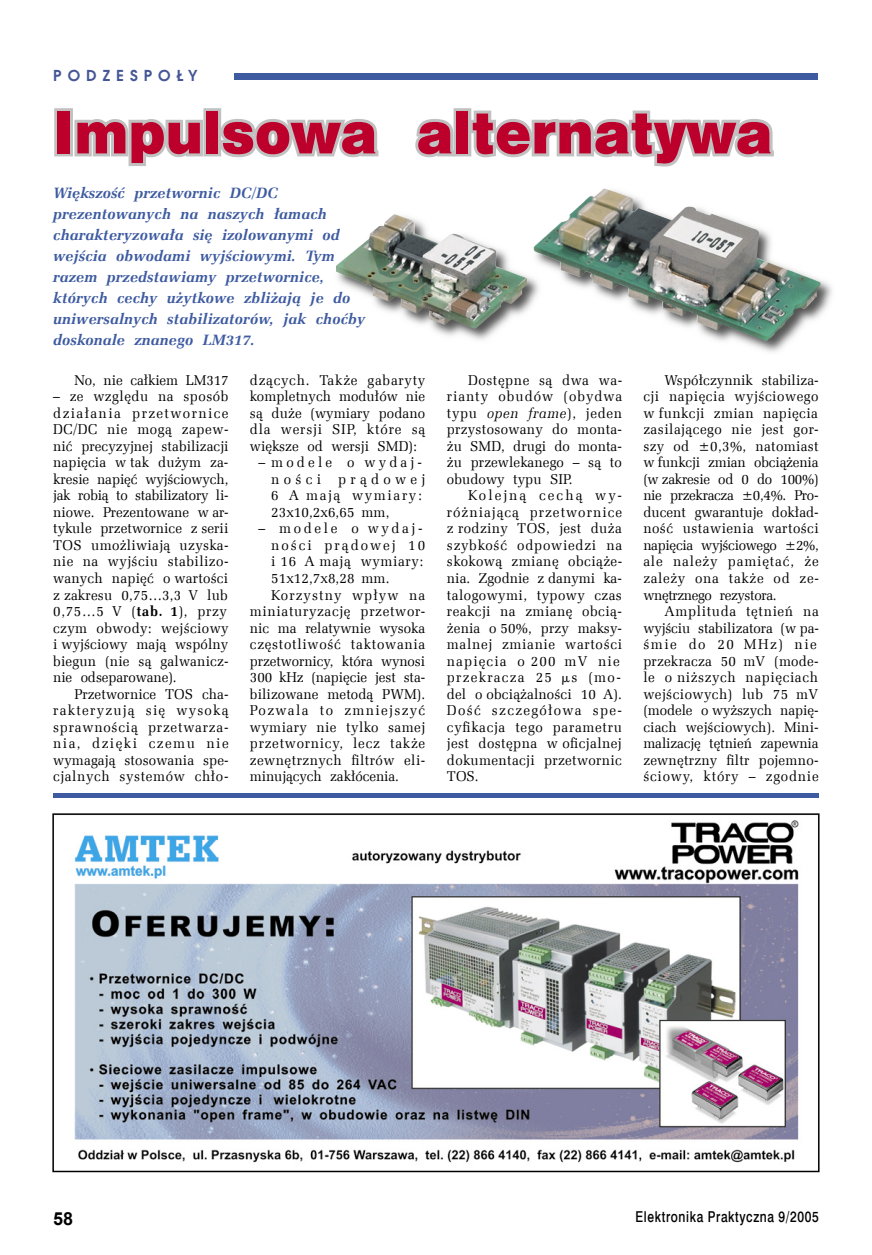
<style>
.page{position:relative;width:872px;height:1255px;background:#fff}
.page>*{position:absolute;margin:0;border:0;box-sizing:border-box;transform-origin:0 0}
.t1{font:54px "Swis 721 Blk 2 EU";letter-spacing:.005em;color:#bd002b}
.t2{font:700 18px "Arial";color:#000}
.t3{font:italic 700 15px/21px "Zapf Ellipt EU";letter-spacing:.005em;color:#3e5ba1}
.t4{font:15px "Swis 721 Md EU";letter-spacing:.05em;color:#000;scale:.8 1}
.t5{font:700 15px "Avalon";letter-spacing:.4em;color:#455696}
.t6{font:14.25px/16.5px "Zapf Ellipt EU";letter-spacing:.03em;color:#000;text-align:justify;scale:.96 1}
.t7{font:14.25px "Zapf Ellipt EU";letter-spacing:-.005em;color:#000;scale:.96 1}
.t8{font:14.25px/16.5px "Zapf Ellipt EU";letter-spacing:.23em;color:#000;scale:.96 1}
.t9{font:14.25px "Zapf Ellipt EU";letter-spacing:.05em;color:#000;scale:.96 1}
.t10{font:14.25px "Zapf Ellipt EU";letter-spacing:.055em;color:#000;scale:.96 1}
.t11{font:14.25px "Zapf Ellipt EU";color:#000;scale:.96 1}
.t12{font:14.25px "Zapf Ellipt EU";letter-spacing:.01em;color:#000;scale:.96 1}
.t13{font:14.25px "Zapf Ellipt EU";letter-spacing:.1em;color:#000;scale:.96 1}
.t14{font:14.25px "Zapf Ellipt EU";letter-spacing:.08em;color:#000;scale:.96 1}
.t15{font:14.25px "Zapf Ellipt EU";letter-spacing:.145em;color:#000;scale:.96 1}
.t16{font:14.25px "Zapf Ellipt EU";letter-spacing:.005em;color:#000;scale:.96 1}
.t17{font:14.25px "Zapf Ellipt EU";letter-spacing:.19em;color:#000;scale:.96 1}
.s1{font-style:italic}
.s2{font-family:"Math With Greek"}
.s3{font-weight:700}
</style>
<div class="page">
<div style="left:234px;top:73px;width:584px;height:7px;background:#3e5ba1"></div>
<hr style="left:53px;top:793px;width:766px;height:4px;background:#3e5ba1">
<svg style="left:52px;top:813px;width:767px;height:359px"></svg>
<div style="left:54px;top:108px;width:19px;height:48px;border:6px solid #c1c1c1"></div>
<svg style="left:71px;top:114px;width:135px;height:52px"></svg>
<div style="left:203px;top:108px;width:18px;height:48px;border:6px solid #c1c1c1"></div>
<svg style="left:216px;top:114px;width:163px;height:44px"></svg>
<svg style="left:415px;top:119px;width:44px;height:39px"></svg>
<div style="left:453px;top:108px;width:18px;height:48px;border:6px solid #c1c1c1"></div>
<svg style="left:467px;top:108px;width:307px;height:59px"></svg>
<img style="left:741px;top:280px;width:91px;height:72px">
<img style="left:336px;top:188px;width:484px;height:153px">
<p class="t5" style="left:53px;top:66px;width:146px">PODZESPOŁY</p>
<h1 class="t1" style="left:53px;top:96px;width:720px">Impulsowa alternatywa</h1>
<p class="t3" style="left:53px;top:183px;width:314px">Większość przetwornic DC/DC prezentowanych na naszych łamach charakteryzowała się izolowanymi od wejścia obwodami wyjściowymi. Tym razem przedstawiamy przetwornice, których cechy użytkowe zbliżają je do uniwersalnych stabilizatorów, jak choćby doskonale znanego LM317.</p>
<p class="t6" style="left:250px;top:372px;width:184px">dzących. Także gabaryty kompletnych modułów nie są duże (wymiary podano dla wersji SIP, które są większe od wersji SMD):</p>
<p class="t8" style="left:271px;top:454px;width:162px;text-indent:-13px">– modele o wydaj&shy;ności prądowej<br>6 A mają wymiary:<br>23x10,2x6,65 mm,</p>
<p class="t17" style="left:258px;top:520px;width:172px">– modele o wydaj-</p>
<p class="t15" style="left:271px;top:536px;width:162px">ności prądowej 10</p>
<p class="t6" style="left:271px;top:553px;width:160px">i 16 A mają wymiary:</p>
<p class="t16" style="left:271px;top:569px;width:125px">51x12,7x8,28 mm.</p>
<p class="t14" style="left:271px;top:586px;width:162px">Korzystny wpływ na</p>
<p class="t9" style="left:250px;top:602px;width:184px">miniaturyzację przetwor-</p>
<p class="t11" style="left:250px;top:619px;width:184px">nic ma relatywnie wysoka</p>
<p class="t9" style="left:250px;top:635px;width:184px">częstotliwość taktowania</p>
<p class="t7" style="left:250px;top:652px;width:184px">przetwornicy, która wynosi</p>
<p class="t7" style="left:250px;top:668px;width:184px">300 kHz (napięcie jest sta-</p>
<p class="t12" style="left:250px;top:685px;width:184px">bilizowane metodą PWM).</p>
<p class="t13" style="left:250px;top:701px;width:184px">Pozwala to zmniejszyć</p>
<p class="t6" style="left:250px;top:718px;width:184px">wymiary nie tylko samej</p>
<p class="t10" style="left:250px;top:734px;width:184px">przetwornicy, lecz także</p>
<p class="t6" style="left:250px;top:751px;width:184px">zewnętrznych filtrów eli-</p>
<p class="t7" style="left:250px;top:767px;width:157px">minujących zakłócenia.</p>
<p class="t6" style="left:447px;top:372px;width:184px;text-indent:21px">Dostępne są dwa wa&shy;rianty obudów (obydwa typu <span class="s1">open frame</span>), jeden przystosowany do monta&shy;żu SMD, drugi do monta&shy;żu przewlekanego – są to obudowy typu SIP.</p>
<p class="t6" style="left:447px;top:487px;width:184px;text-align:left;text-indent:21px">Kolejną cechą wy&shy;różniającą przetwornice z rodziny TOS, jest duża szybkość odpowiedzi na skokową zmianę obciąże&shy;nia. Zgodnie z danymi ka&shy;talogowymi, typowy czas reakcji na zmianę obcią&shy;żenia o 50%, przy maksy&shy;malnej zmianie wartości napięcia o 200 mV nie przekracza 25 <span class="s2">m</span>s (mo&shy;del o obciążalności 10 A).<br>Dość szczegółowa spe&shy;cyfikacja tego parametru jest dostępna w oficjalnej dokumentacji przetwornic<br>TOS.</p>
<p class="t6" style="left:643px;top:372px;width:184px;text-indent:21px">Współczynnik stabiliza&shy;cji napięcia wyjściowego w funkcji zmian napięcia zasilającego nie jest gor&shy;szy od ±0,3%, natomiast w funkcji zmian obciążenia (w zakresie od 0 do 100%) nie przekracza ±0,4%. Pro&shy;ducent gwarantuje dokład&shy;ność ustawienia wartości napięcia wyjściowego ±2%, ale należy pamiętać, że zależy ona także od ze&shy;wnętrznego rezystora.</p>
<p class="t6" style="left:643px;top:603px;width:184px;text-align:left;text-indent:21px">Amplituda tętnień na wyjściu stabilizatora (w pa&shy;śmie do 20 MHz) nie przekracza 50 mV (mode&shy;le o niższych napięciach wejściowych) lub 75 mV (modele o wyższych napię&shy;ciach wejściowych). Mini&shy;malizację tętnień zapewnia zewnętrzny filtr pojemno&shy;ściowy, który – zgodnie</p>
<p class="t7" style="left:74px;top:371px;width:162px">No, nie całkiem LM317</p>
<p class="t6" style="left:53px;top:388px;width:184px">– ze względu na sposób działania przetwornice DC/DC nie mogą zapew&shy;nić precyzyjnej stabilizacji napięcia w tak dużym za&shy;kresie napięć wyjściowych, jak robią to stabilizatory li&shy;niowe. Prezentowane w ar&shy;tykule przetwornice z serii TOS umożliwiają uzyska&shy;nie na wyjściu stabilizo&shy;wanych napięć o wartości z zakresu 0,75…3,3 V lub 0,75…5 V (<span class="s3">tab. 1</span>), przy czym obwody: wejściowy i wyjściowy mają wspólny biegun (nie są galwanicz&shy;nie odseparowane).</p>
<p class="t6" style="left:53px;top:685px;width:184px;text-indent:21px">Przetwornice TOS cha&shy;rakteryzują się wysoką sprawnością przetwarza&shy;nia, dzięki czemu nie wymagają stosowania spe&shy;cjalnych systemów chło-</p>
<p class="t2" style="left:53px;top:1206px;width:22px">58</p>
<p class="t4" style="left:635px;top:1207px;width:230px">Elektronika Praktyczna 9/2005</p>
</div>
